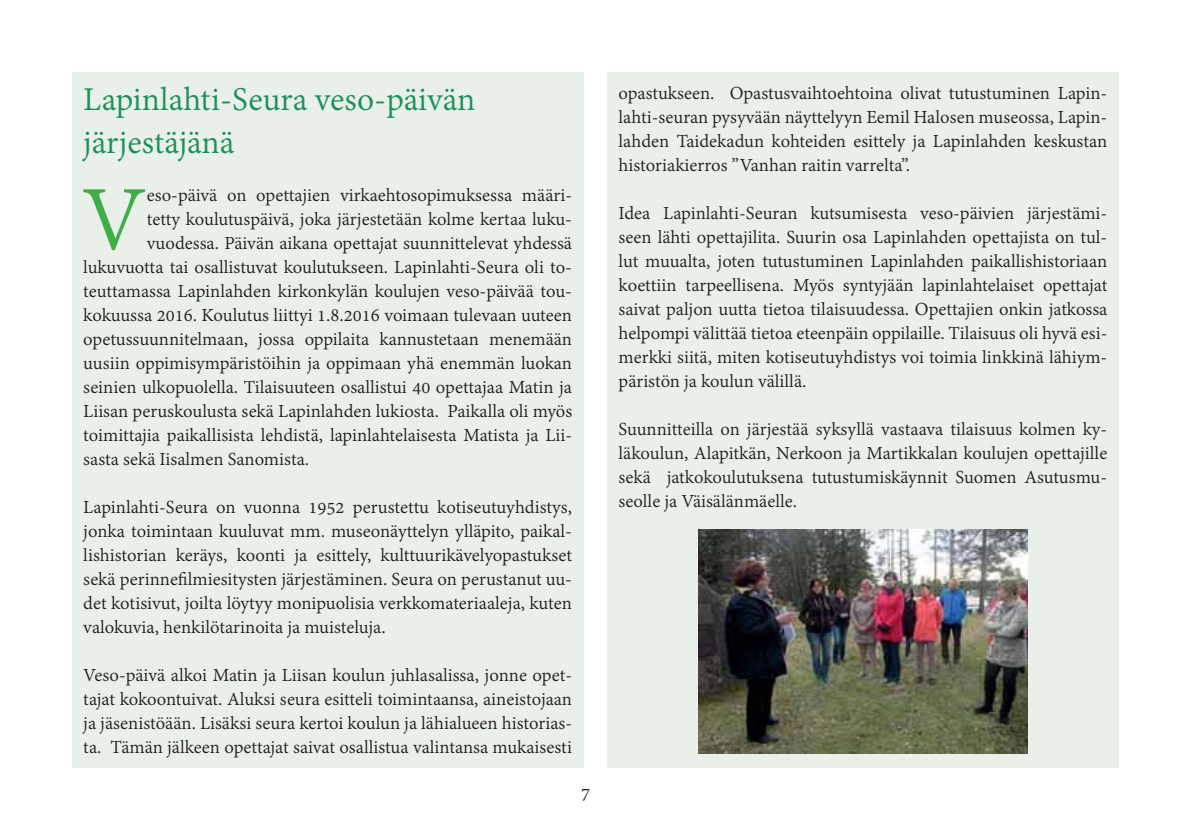
<style>
.page{position:relative;width:1190px;height:840px;background:#fff}
.page>*{position:absolute;margin:0;border:0;box-sizing:border-box;transform-origin:0 0}
.t1{font:99.8px "Adobe Devanagari";color:#41ad49}
.t2{font:36px/43.2px "Adobe Devanagari";color:#1b9057}
.t3{font:20px/24px "Adobe Devanagari";color:#231f20;text-align:justify}
</style>
<div class="page">
<div style="left:72px;top:73px;width:511px;height:695px;background:#e9efe9"></div>
<div style="left:607px;top:73px;width:512px;height:695px;background:#e9efe9"></div>
<img style="left:698px;top:529px;width:330px;height:225px">
<h2 class="t2" style="left:83px;top:81px;width:394px">Lapinlahti-Seura veso-päivän järjestäjänä</h2>
<h1 class="t1" style="left:81px;top:184px;width:67px">V</h1>
<p class="t3" style="left:147px;top:185px;width:427px">eso-päivä on opettajien virkaehtosopimuksessa määri-</p>
<p class="t3" style="left:147px;top:209px;width:427px">tetty koulutuspäivä, joka järjestetään kolme kertaa luku-</p>
<p class="t3" style="left:147px;top:233px;width:427px">vuodessa. Päivän aikana opettajat suunnittelevat yhdessä</p>
<p class="t3" style="left:83px;top:257px;width:490px">lukuvuotta tai osallistuvat koulutukseen. Lapinlahti-Seura oli to-</p>
<p class="t3" style="left:83px;top:281px;width:490px">teuttamassa Lapinlahden kirkonkylän koulujen veso-päivää tou-</p>
<p class="t3" style="left:83px;top:305px;width:490px">kokuussa 2016. Koulutus liittyi 1.8.2016 voimaan tulevaan uuteen</p>
<p class="t3" style="left:83px;top:329px;width:490px">opetussuunnitelmaan, jossa oppilaita kannustetaan menemään</p>
<p class="t3" style="left:83px;top:353px;width:490px">uusiin oppimisympäristöihin ja oppimaan yhä enemmän luokan</p>
<p class="t3" style="left:83px;top:377px;width:490px">seinien ulkopuolella. Tilaisuuteen osallistui 40 opettajaa Matin ja</p>
<p class="t3" style="left:83px;top:401px;width:491px">Liisan peruskoulusta sekä Lapinlahden lukiosta. Paikalla oli myös</p>
<p class="t3" style="left:83px;top:425px;width:490px">toimittajia paikallisista lehdistä, lapinlahtelaisesta Matista ja Lii-</p>
<p class="t3" style="left:83px;top:449px;width:227px">sasta sekä Iisalmen Sanomista.</p>
<p class="t3" style="left:83px;top:497px;width:490px">Lapinlahti-Seura on vuonna 1952 perustettu kotiseutuyhdistys, jonka toimintaan kuuluvat mm. museonäyttelyn ylläpito, paikal&shy;lishistorian keräys, koonti ja esittely, kulttuurikävelyopastukset sekä perinnefilmiesitysten järjestäminen. Seura on perustanut uu&shy;det kotisivut, joilta löytyy monipuolisia verkkomateriaaleja, kuten valokuvia, henkilötarinoita ja muisteluja.</p>
<p class="t3" style="left:83px;top:665px;width:490px">Veso-päivä alkoi Matin ja Liisan koulun juhlasalissa, jonne opet&shy;tajat kokoontuivat. Aluksi seura esitteli toimintaansa, aineistojaan ja jäsenistöään. Lisäksi seura kertoi koulun ja lähialueen historias&shy;ta. Tämän jälkeen opettajat saivat osallistua valintansa mukaisesti</p>
<p class="t3" style="left:581px;top:783px;width:11px">7</p>
<p class="t3" style="left:619px;top:82px;width:490px">opastukseen. Opastusvaihtoehtoina olivat tutustuminen Lapin&shy;lahti-seuran pysyvään näyttelyyn Eemil Halosen museossa, Lapin&shy;lahden Taidekadun kohteiden esittely ja Lapinlahden keskustan historiakierros ”Vanhan raitin varrelta”.</p>
<p class="t3" style="left:619px;top:202px;width:490px">Idea Lapinlahti-Seuran kutsumisesta veso-päivien järjestämi&shy;seen lähti opettajilita. Suurin osa Lapinlahden opettajista on tul&shy;lut muualta, joten tutustuminen Lapinlahden paikallishistoriaan koettiin tarpeellisena. Myös syntyjään lapinlahtelaiset opettajat saivat paljon uutta tietoa tilaisuudessa. Opettajien onkin jatkossa helpompi välittää tietoa eteenpäin oppilaille. Tilaisuus oli hyvä esi&shy;merkki siitä, miten kotiseutuyhdistys voi toimia linkkinä lähiym&shy;päristön ja koulun välillä.</p>
<p class="t3" style="left:619px;top:418px;width:490px">Suunnitteilla on järjestää syksyllä vastaava tilaisuus kolmen ky&shy;läkoulun, Alapitkän, Nerkoon ja Martikkalan koulujen opettajille sekä jatkokoulutuksena tutustumiskäynnit Suomen Asutusmu&shy;seolle ja Väisälänmäelle.</p>
</div>
